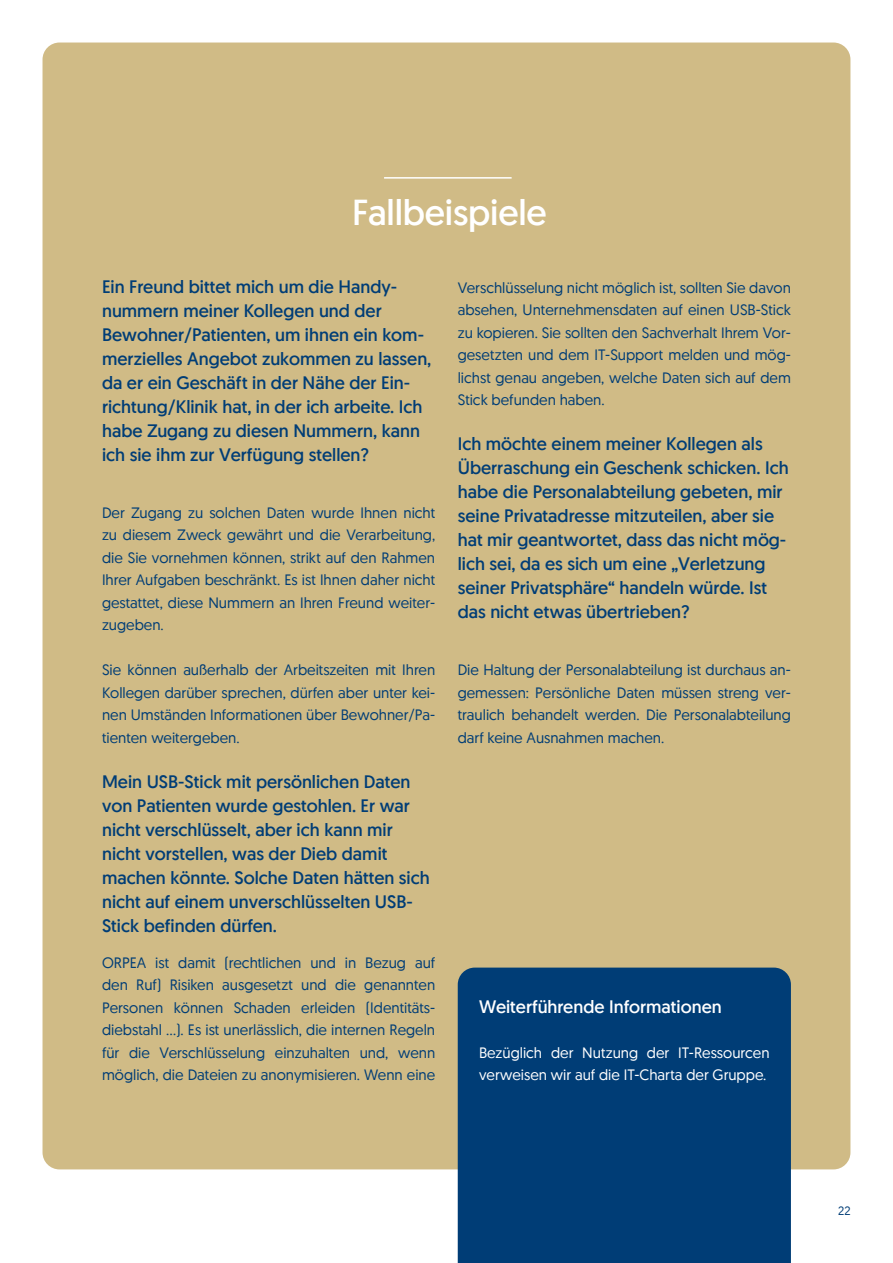
<style>
.page{position:relative;width:893px;height:1263px;background:#fff}
.page>*{position:absolute;margin:0;border:0;box-sizing:border-box;transform-origin:0 0}
.t1{font:36px "Geomanist News";letter-spacing:-.005em;color:#fff}
.H5_-_Subheadline{font:18px/24px "Geomanist News";color:#003d76}
.H5_-_Subheadline-2{font:18px "Geomanist News";color:#fff}
.copy{font:15px/22.5px "Geomanist";color:#003d76;text-align:justify}
.copy-2{font:15px/22.5px "Geomanist";color:#fff}
.t2{font:12px "Geomanist";color:#003d76}
</style>
<div class="page">
<div style="left:43px;top:43px;width:807px;height:1126px;background:#d0bb86;border-radius:17px"></div>
<hr style="left:384px;top:177px;width:128px;height:2px;background:#fff">
<div style="left:458px;top:967px;width:333px;height:296px;background:#003d76"></div>
<h1 class="t1" style="left:352px;top:189px;width:196px">Fallbeispiele</h1>
<p class="H5_-_Subheadline" style="left:102px;top:274px;width:331px">Ein Freund bittet mich um die Handy&shy;nummern meiner Kollegen und der Bewohner/Patienten, um ihnen ein kom&shy;merzielles Angebot zukommen zu lassen, da er ein Geschäft in der Nähe der Ein&shy;richtung/Klinik hat, in der ich arbeite. Ich habe Zugang zu diesen Nummern, kann ich sie ihm zur Verfügung stellen?</p>
<p class="copy" style="left:102px;top:501px;width:335px">Der Zugang zu solchen Daten wurde Ihnen nicht zu diesem Zweck gewährt und die Verarbeitung, die Sie vornehmen können, strikt auf den Rahmen Ihrer Aufgaben beschränkt. Es ist Ihnen daher nicht gestattet, diese Nummern an Ihren Freund weiter&shy;zugeben.</p>
<p class="copy" style="left:102px;top:658px;width:335px">Sie können außerhalb der Arbeitszeiten mit Ihren Kollegen darüber sprechen, dürfen aber unter kei&shy;nen Umständen Informationen über Bewohner/Pa&shy;tienten weitergeben.</p>
<p class="H5_-_Subheadline" style="left:102px;top:769px;width:329px">Mein USB-Stick mit persönlichen Daten von Patienten wurde gestohlen. Er war nicht verschlüsselt, aber ich kann mir nicht vorstellen, was der Dieb damit machen könnte. Solche Daten hätten sich nicht auf einem unverschlüsselten USB-Stick befinden dürfen.</p>
<p class="copy" style="left:102px;top:951px;width:335px">ORPEA ist damit (rechtlichen und in Bezug auf den Ruf) Risiken ausgesetzt und die genannten Personen können Schaden erleiden (Identitäts&shy;diebstahl ...). Es ist unerlässlich, die internen Regeln für die Verschlüsselung einzuhalten und, wenn möglich, die Dateien zu anonymisieren. Wenn eine</p>
<p class="copy" style="left:458px;top:276px;width:335px">Verschlüsselung nicht möglich ist, sollten Sie davon absehen, Unternehmensdaten auf einen USB-Stick zu kopieren. Sie sollten den Sachverhalt Ihrem Vor&shy;gesetzten und dem IT-Support melden und mög&shy;lichst genau angeben, welche Daten sich auf dem Stick befunden haben.</p>
<p class="H5_-_Subheadline" style="left:458px;top:431px;width:332px">Ich möchte einem meiner Kollegen als Überraschung ein Geschenk schicken. Ich habe die Personalabteilung gebeten, mir seine Privatadresse mitzuteilen, aber sie hat mir geantwortet, dass das nicht mög&shy;lich sei, da es sich um eine „Verletzung seiner Privatsphäre“ handeln würde. Ist das nicht etwas übertrieben?</p>
<p class="copy" style="left:458px;top:658px;width:335px">Die Haltung der Personalabteilung ist durchaus an&shy;gemessen: Persönliche Daten müssen streng ver&shy;traulich behandelt werden. Die Personalabteilung darf keine Ausnahmen machen.</p>
<p class="H5_-_Subheadline-2" style="left:479px;top:995px;width:244px">Weiterführende Informationen</p>
<p class="copy-2" style="left:479px;top:1041px;width:292px">Bezüglich der Nutzung der IT-Ressourcen verweisen wir auf die IT-Charta der Gruppe.</p>
<p class="t2" style="left:838px;top:1203px;width:14px">22</p>
</div>
